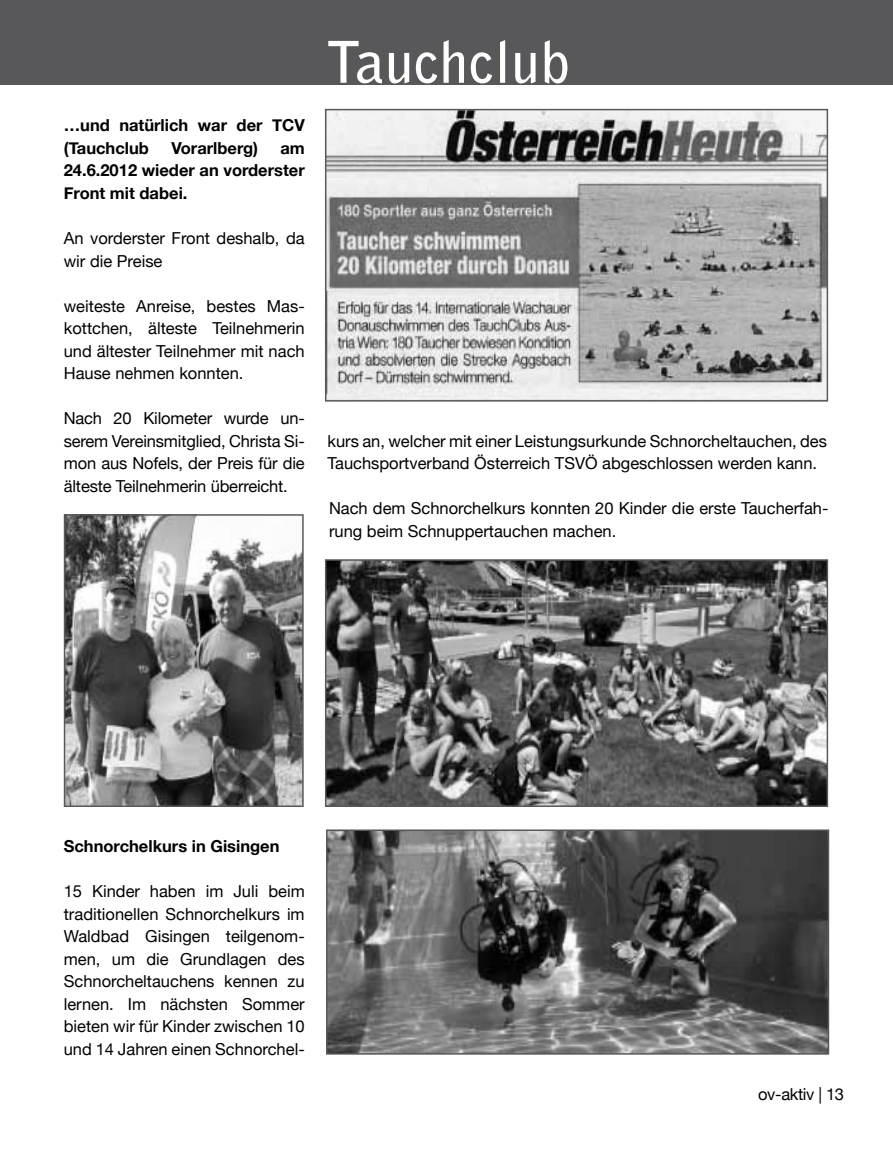
<style>
.page{position:relative;width:893px;height:1149px;background:#fff}
.page>*{position:absolute;margin:0;border:0;box-sizing:border-box;transform-origin:0 0}
.t1{font:700 57px "Bell Gothic Std";letter-spacing:.01em;color:#fff}
.t2{font:16.5px/22.5px "Helvetica Neue";color:#000}
.t3{font:700 16.5px/22.5px "Helvetica Neue";color:#000}
.t4{font:16.5px "Helvetica Neue";letter-spacing:-.02em;color:#000}
</style>
<div class="page">
<div style="left:0;top:0;width:893px;height:85px;background:#58585a"></div>
<img style="left:328px;top:112px;width:497px;height:286px">
<div style="left:325px;top:109px;width:503px;height:292px;border:2px solid #58585a"></div>
<img style="left:328px;top:562px;width:497px;height:241px">
<div style="left:325px;top:559px;width:503px;height:247px;border:2px solid #58585a"></div>
<img style="left:329px;top:832px;width:497px;height:219px">
<div style="left:326px;top:829px;width:503px;height:225px;border:2px solid #58585a"></div>
<img style="left:67px;top:517px;width:234px;height:286px">
<div style="left:64px;top:514px;width:240px;height:292px;border:2px solid #58585a"></div>
<p class="t3" style="left:64px;top:114px;width:242px">…und natürlich war der TCV (Tauchclub</p>
<p class="t3" style="left:171px;top:136px;width:88px">Vorarlberg)</p>
<p class="t3" style="left:64px;top:136px;width:242px;text-align:justify;text-indent:217px">am 24.6.2012 wieder an vorderster Front mit dabei.</p>
<p class="t2" style="left:64px;top:226px;width:242px">An vorderster Front deshalb, da wir die Preise</p>
<p class="t2" style="left:64px;top:294px;width:242px;text-align:justify">weiteste Anreise, bestes Mas&shy;kottchen, älteste Teilnehmerin und ältester Teilnehmer mit nach Hause nehmen konnten.</p>
<p class="t2" style="left:64px;top:406px;width:242px;text-align:justify">Nach 20 Kilometer wurde un&shy;serem Vereinsmitglied, Christa Si&shy;mon aus Nofels, der Preis für die älteste Teilnehmerin überreicht.</p>
<h1 class="t1" style="left:326px;top:28px;width:245px">Tauchclub</h1>
<p class="t2" style="left:327px;top:429px;width:501px">kurs an, welcher mit einer Leistungsurkunde Schnorcheltauchen, des<br>Tauchsportverband Österreich TSVÖ abgeschlossen werden kann.</p>
<p class="t2" style="left:329px;top:497px;width:501px">Nach dem Schnorchelkurs konnten 20 Kinder die erste Taucherfah&shy;rung beim Schnuppertauchen machen.</p>
<p class="t3" style="left:64px;top:834px;width:217px">Schnorchelkurs in Gisingen</p>
<p class="t2" style="left:64px;top:879px;width:242px;text-align:justify">15 Kinder haben im Juli beim traditionellen Schnorchelkurs im Waldbad Gisingen teilgenom&shy;men, um die Grundlagen des Schnorcheltauchens kennen zu lernen. Im nächsten Sommer bieten wir für Kinder zwischen 10 und 14 Jahren einen Schnorchel-</p>
<p class="t4" style="left:758px;top:1083px;width:87px">ov-aktiv | 13</p>
</div>
